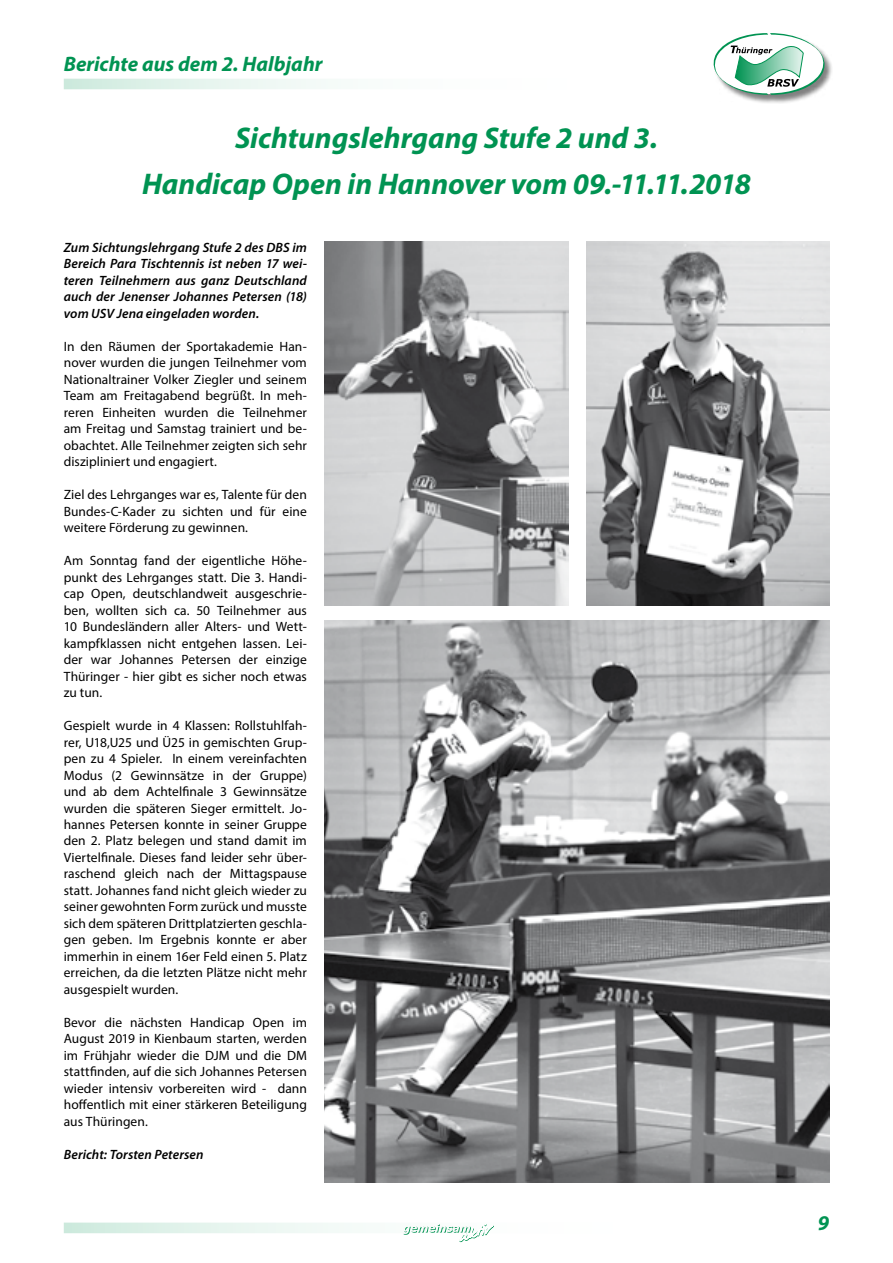
<style>
.page{position:relative;width:893px;height:1263px;background:#fff}
.page>*{position:absolute;margin:0;border:0;box-sizing:border-box;transform-origin:0 0}
.t1{font:italic 700 30px/45.8px "Myriad Pro";letter-spacing:-.005em;color:#009352;text-align:center}
.t2{font:italic 700 21px "Myriad Pro";color:#009352}
.t3{font:13.5px/16.5px "Myriad Pro";letter-spacing:.005em;color:#000;text-align:justify}
.t4{font:italic 600 13.5px/16.5px "Myriad Pro";letter-spacing:.01em;color:#000;text-align:justify}
</style>
<div class="page">
<svg style="left:67px;top:82px;width:261px;height:4px"></svg>
<div style="left:64px;top:79px;width:634px;height:10px;border:2px solid #fff"></div>
<svg style="left:67px;top:1225px;width:285px;height:5px"></svg>
<div style="left:64px;top:1222px;width:693px;height:11px;border:2px solid #fff"></div>
<svg style="left:403px;top:1223px;width:91px;height:20px"></svg>
<div style="left:713px;top:33px;width:120px;height:70px;background:#000;opacity:.5"></div>
<svg style="left:713px;top:33px;width:112px;height:62px"></svg>
<img style="left:325px;top:621px;width:504px;height:561px">
<img style="left:325px;top:241px;width:243px;height:365px">
<img style="left:586px;top:241px;width:243px;height:365px">
<h2 class="t2" style="left:64px;top:50px;width:260px">Berichte aus dem 2. Halbjahr</h2>
<h1 class="t1" style="left:142px;top:114px;width:610px">Sichtungslehrgang Stufe 2 und 3.<br>Handicap Open in Hannover vom 09.-11.11.2018</h1>
<p class="t4" style="left:64px;top:238px;width:245px">Zum Sichtungslehrgang Stufe 2 des DBS im Bereich Para Tischtennis ist neben 17 wei&shy;teren Teilnehmern aus ganz Deutschland auch der Jenenser Johannes Petersen (18) vom USV Jena eingeladen worden.</p>
<p class="t3" style="left:64px;top:337px;width:245px">In den Räumen der Sportakademie Han&shy;nover wurden die jungen Teilnehmer vom Nationaltrainer Volker Ziegler und seinem Team am Freitagabend begrüßt. In meh&shy;reren Einheiten wurden die Teilnehmer am Freitag und Samstag trainiert und be&shy;obachtet. Alle Teilnehmer zeigten sich sehr diszipliniert und engagiert.</p>
<p class="t3" style="left:64px;top:486px;width:245px">Ziel des Lehrganges war es, Talente für den Bundes-C-Kader zu sichten und für eine weitere Förderung zu gewinnen.</p>
<p class="t3" style="left:64px;top:552px;width:245px">Am Sonntag fand der eigentliche Höhe&shy;punkt des Lehrganges statt. Die 3. Handi&shy;cap Open, deutschlandweit ausgeschrie&shy;ben, wollten sich ca. 50 Teilnehmer aus 10 Bundesländern aller Alters- und Wett&shy;kampfklassen nicht entgehen lassen. Lei&shy;der war Johannes Petersen der einzige Thüringer - hier gibt es sicher noch etwas zu tun.</p>
<p class="t3" style="left:64px;top:717px;width:245px">Gespielt wurde in 4 Klassen: Rollstuhlfah&shy;rer, U18,U25 und Ü25 in gemischten Grup&shy;pen zu 4 Spieler. In einem vereinfachten Modus (2 Gewinnsätze in der Gruppe) und ab dem Achtelfinale 3 Gewinnsätze wurden die späteren Sieger ermittelt. Jo&shy;hannes Petersen konnte in seiner Gruppe den 2. Platz belegen und stand damit im Viertelfinale. Dieses fand leider sehr über&shy;raschend gleich nach der Mittagspause statt. Johannes fand nicht gleich wieder zu seiner gewohnten Form zurück und musste sich dem späteren Drittplatzierten geschla&shy;gen geben. Im Ergebnis konnte er aber immerhin in einem 16er Feld einen 5. Platz erreichen, da die letzten Plätze nicht mehr ausgespielt wurden.</p>
<p class="t3" style="left:64px;top:1014px;width:245px">Bevor die nächsten Handicap Open im August 2019 in Kienbaum starten, werden im Frühjahr wieder die DJM und die DM stattfinden, auf die sich Johannes Petersen wieder intensiv vorbereiten wird - dann hoffentlich mit einer stärkeren Beteiligung aus Thüringen.</p>
<p class="t4" style="left:64px;top:1146px;width:141px">Bericht: Torsten Petersen</p>
<h2 class="t2" style="left:818px;top:1209px;width:13px">9</h2>
</div>
